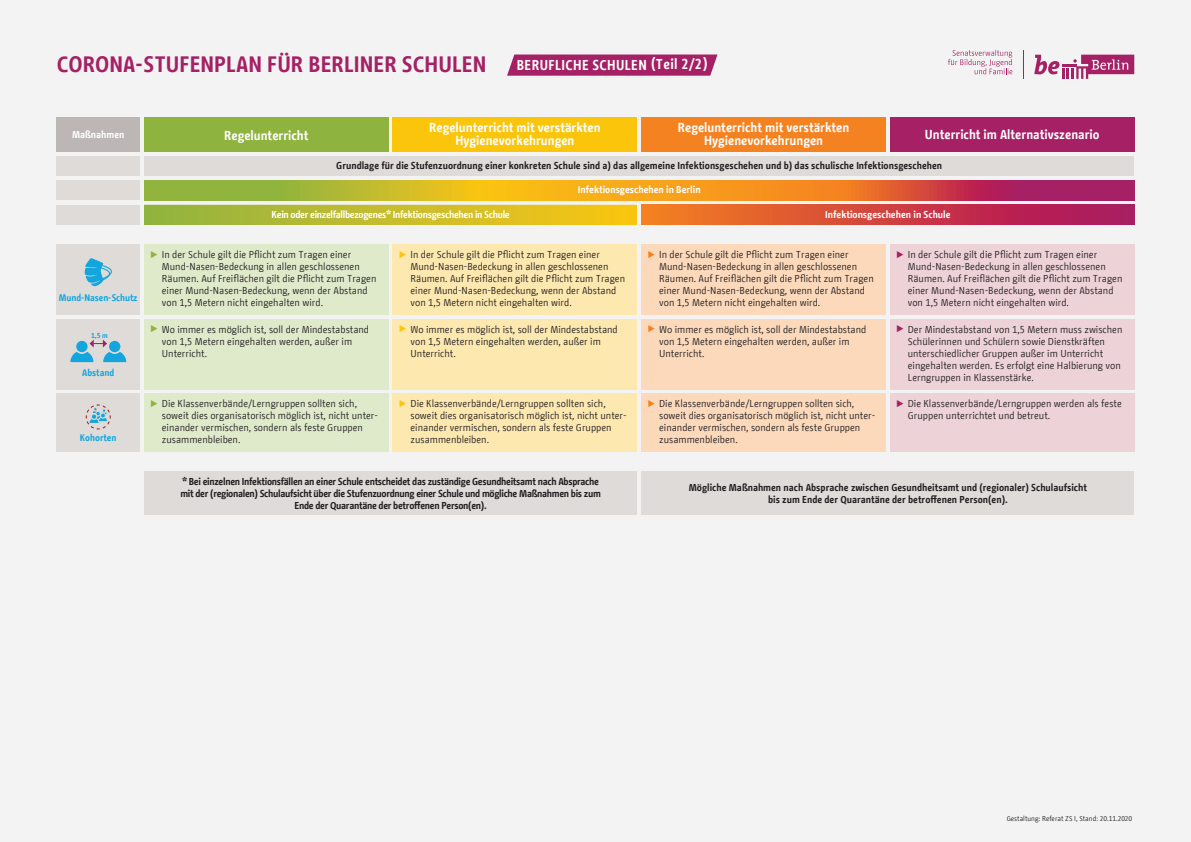
<style>
.page{position:relative;width:1191px;height:842px;background:#f3f3f3}
.page>*{position:absolute;margin:0;border:0;box-sizing:border-box;transform-origin:0 0}
.t1{font:700 22.2px "BMF Change";color:#a52064}
.t2{font:700 14.3px "BMF Change";letter-spacing:.025em;color:#fff;scale:.96 1}
.t3{font:700 13px/13px "BMF Change";color:#fff;text-align:center}
.t4{font:10px/12px "BMF Change";color:#231f20}
.t5{font:700 10px/12px "BMF Change";color:#231f20;text-align:center}
.t6{font:700 10px/12px "BMF Change";letter-spacing:-.03em;color:#231f20;text-align:center}
.t7{font:700 10px "BMF Change";color:#fff}
.t8{font:700 10px "BMF Change";letter-spacing:-.03em;color:#fff}
.t9{font:700 9.5px "BMF Change";color:#12a5de}
.t10{font:700 7.2px "BMF Change";color:#12a5de}
.t11{font:7px "BMF Change";color:#231f20}
.s1{font-family:"Arial";color:#90b43d}
.s2{font-family:"Arial";color:#f58220}
.s3{font-family:"Arial";color:#fac512}
.s4{font-family:"Arial";color:#a52064}
</style>
<div class="page">
<div style="left:57px;top:244px;width:83px;height:71px;background:#dedbd9"></div>
<div style="left:57px;top:319px;width:83px;height:70px;background:#dedbd9"></div>
<div style="left:57px;top:394px;width:83px;height:58px;background:#dedbd9"></div>
<svg style="left:84px;top:258px;width:28px;height:29px"></svg>
<svg style="left:70px;top:339px;width:57px;height:24px"></svg>
<svg style="left:86px;top:404px;width:25px;height:26px"></svg>
<div style="left:144px;top:394px;width:244px;height:58px;background:#dfeacb"></div>
<div style="left:641px;top:394px;width:244px;height:58px;background:#fcd9bb"></div>
<div style="left:393px;top:394px;width:244px;height:58px;background:#fde8b0"></div>
<div style="left:890px;top:394px;width:244px;height:58px;background:#edd2d7"></div>
<div style="left:144px;top:244px;width:244px;height:71px;background:#dfeacb"></div>
<div style="left:641px;top:244px;width:244px;height:71px;background:#fcd9bb"></div>
<div style="left:393px;top:244px;width:244px;height:71px;background:#fde8b0"></div>
<div style="left:890px;top:244px;width:244px;height:71px;background:#edd2d7"></div>
<div style="left:144px;top:319px;width:244px;height:70px;background:#dfeacb"></div>
<div style="left:641px;top:319px;width:244px;height:70px;background:#fcd9bb"></div>
<div style="left:393px;top:319px;width:244px;height:70px;background:#fde8b0"></div>
<div style="left:890px;top:319px;width:244px;height:70px;background:#edd2d7"></div>
<svg style="left:507px;top:55px;width:210px;height:21px;background:#a8296a"></svg>
<svg style="left:1034px;top:55px;width:100px;height:24px"></svg>
<svg style="left:1023px;top:50px;width:1px;height:29px"></svg>
<svg style="left:948px;top:50px;width:64px;height:24px"></svg>
<div style="left:144px;top:156px;width:990px;height:20px;background:#dedbd9"></div>
<div style="left:57px;top:156px;width:83px;height:20px;background:#dedbd9"></div>
<div style="left:144px;top:117px;width:244px;height:34px;background:#8eb33e"></div>
<div style="left:393px;top:117px;width:244px;height:34px;background:#fbc50c"></div>
<div style="left:641px;top:117px;width:244px;height:34px;background:#f58220"></div>
<div style="left:890px;top:117px;width:244px;height:34px;background:#a52064"></div>
<div style="left:57px;top:117px;width:83px;height:34px;background:#bcb7b5"></div>
<div style="left:57px;top:205px;width:83px;height:20px;background:#dedbd9"></div>
<svg style="left:641px;top:205px;width:493px;height:20px;background:#ce443f"></svg>
<div style="left:145px;top:205px;width:491px;height:19px;background:linear-gradient(to right,#90b342,#fcc512)"></div>
<div style="left:57px;top:180px;width:83px;height:20px;background:#dedbd9"></div>
<svg style="left:144px;top:180px;width:990px;height:20px;background:#ce8a31"></svg>
<div style="left:641px;top:472px;width:493px;height:43px;background:#dedbd9"></div>
<div style="left:144px;top:472px;width:493px;height:43px;background:#dedbd9"></div>
<h1 class="t1" style="left:57px;top:49px;width:431px">CORONA-STUFENPLAN FÜR BERLINER SCHULEN</h1>
<h2 class="t2" style="left:517px;top:55px;width:200px">BERUFLICHE SCHULEN (Teil 2/2)</h2>
<h3 class="t3" style="left:224px;top:129px;width:86px">Regelunterricht</h3>
<h3 class="t3" style="left:429px;top:121px;width:173px">Regelunterricht mit verstärkten<br>Hygienevorkehrungen</h3>
<h3 class="t3" style="left:678px;top:121px;width:173px">Regelunterricht mit verstärkten<br>Hygienevorkehrungen</h3>
<p class="t7" style="left:72px;top:127px;width:54px">Maßnahmen</p>
<h3 class="t3" style="left:925px;top:128px;width:176px">Unterricht im Alternativszenario</h3>
<p class="t5" style="left:336px;top:160px;width:607px">Grundlage für die Stufenzuordnung einer konkreten Schule sind a) das allgemeine Infektionsgeschehen und b) das schulische Infektionsgeschehen</p>
<p class="t7" style="left:578px;top:183px;width:124px">Infektionsgeschehen in Berlin</p>
<p class="t9" style="left:59px;top:291px;width:80px">Mund-Nasen-Schutz</p>
<p class="t10" style="left:91px;top:330px;width:18px">1,5 m</p>
<p class="t9" style="left:82px;top:366px;width:34px">Abstand</p>
<p class="t9" style="left:80px;top:431px;width:38px">Kohorten</p>
<p class="t8" style="left:271px;top:207px;width:240px">Kein oder einzelfallbezogenes* Infektionsgeschehen in Schule</p>
<p class="t7" style="left:825px;top:207px;width:127px">Infektionsgeschehen in Schule</p>
<p class="t4" style="left:162px;top:249px;width:216px;text-indent:-12px"><span class="s1">►</span> In der Schule gilt die Pflicht zum Tragen einer Mund-Nasen-Bedeckung in allen geschlossenen Räumen. Auf Freiflächen gilt die Pflicht zum Tragen einer Mund-Nasen-Bedeckung, wenn der Abstand von 1,5 Metern nicht eingehalten wird.</p>
<p class="t4" style="left:659px;top:249px;width:216px;text-indent:-12px"><span class="s2">►</span> In der Schule gilt die Pflicht zum Tragen einer Mund-Nasen-Bedeckung in allen geschlossenen Räumen. Auf Freiflächen gilt die Pflicht zum Tragen einer Mund-Nasen-Bedeckung, wenn der Abstand von 1,5 Metern nicht eingehalten wird.</p>
<p class="t4" style="left:410px;top:249px;width:216px;text-indent:-12px"><span class="s3">►</span> In der Schule gilt die Pflicht zum Tragen einer Mund-Nasen-Bedeckung in allen geschlossenen Räumen. Auf Freiflächen gilt die Pflicht zum Tragen einer Mund-Nasen-Bedeckung, wenn der Abstand von 1,5 Metern nicht eingehalten wird.</p>
<p class="t4" style="left:907px;top:249px;width:216px;text-indent:-12px"><span class="s4">►</span> In der Schule gilt die Pflicht zum Tragen einer Mund-Nasen-Bedeckung in allen geschlossenen Räumen. Auf Freiflächen gilt die Pflicht zum Tragen einer Mund-Nasen-Bedeckung, wenn der Abstand von 1,5 Metern nicht eingehalten wird.</p>
<p class="t4" style="left:162px;top:323px;width:209px;text-indent:-12px"><span class="s1">►</span> Wo immer es möglich ist, soll der Mindestabstand von 1,5 Metern eingehalten werden, außer im<br>Unterricht.</p>
<p class="t4" style="left:659px;top:323px;width:209px;text-indent:-12px"><span class="s2">►</span> Wo immer es möglich ist, soll der Mindestabstand von 1,5 Metern eingehalten werden, außer im<br>Unterricht.</p>
<p class="t4" style="left:410px;top:323px;width:209px;text-indent:-12px"><span class="s3">►</span> Wo immer es möglich ist, soll der Mindestabstand von 1,5 Metern eingehalten werden, außer im<br>Unterricht.</p>
<p class="t4" style="left:907px;top:323px;width:216px;text-indent:-12px"><span class="s4">►</span> Der Mindestabstand von 1,5 Metern muss zwischen Schülerinnen und Schülern sowie Dienstkräften unterschiedlicher Gruppen außer im Unterricht eingehalten werden. Es erfolgt eine Halbierung von Lerngruppen in Klassenstärke.</p>
<p class="t4" style="left:162px;top:398px;width:218px;text-indent:-12px"><span class="s1">►</span> Die Klassenverbände/Lerngruppen sollten sich, soweit dies organisatorisch möglich ist, nicht unter&shy;einander vermischen, sondern als feste Gruppen zusammenbleiben.</p>
<p class="t4" style="left:659px;top:398px;width:218px;text-indent:-12px"><span class="s2">►</span> Die Klassenverbände/Lerngruppen sollten sich, soweit dies organisatorisch möglich ist, nicht unter&shy;einander vermischen, sondern als feste Gruppen zusammenbleiben.</p>
<p class="t4" style="left:410px;top:398px;width:218px;text-indent:-12px"><span class="s3">►</span> Die Klassenverbände/Lerngruppen sollten sich, soweit dies organisatorisch möglich ist, nicht unter&shy;einander vermischen, sondern als feste Gruppen zusammenbleiben.</p>
<p class="t4" style="left:907px;top:398px;width:215px;text-indent:-12px"><span class="s4">►</span> Die Klassenverbände/Lerngruppen werden als feste<br>Gruppen unterrichtet und betreut.</p>
<p class="t6" style="left:180px;top:476px;width:422px">* Bei einzelnen Infektionsfällen an einer Schule entscheidet das zuständige Gesundheitsamt nach Absprache mit der (regionalen) Schulaufsicht über die Stufenzuordnung einer Schule und mögliche Maßnahmen bis zum<br>Ende der Quarantäne der betroffenen Person(en).</p>
<p class="t5" style="left:689px;top:482px;width:400px">Mögliche Maßnahmen nach Absprache zwischen Gesundheitsamt und (regionaler) Schulaufsicht bis zum Ende der Quarantäne der betroffenen Person(en).</p>
<p class="t11" style="left:1006px;top:813px;width:127px">Gestaltung: Referat ZS I, Stand: 20.11.2020</p>
</div>
